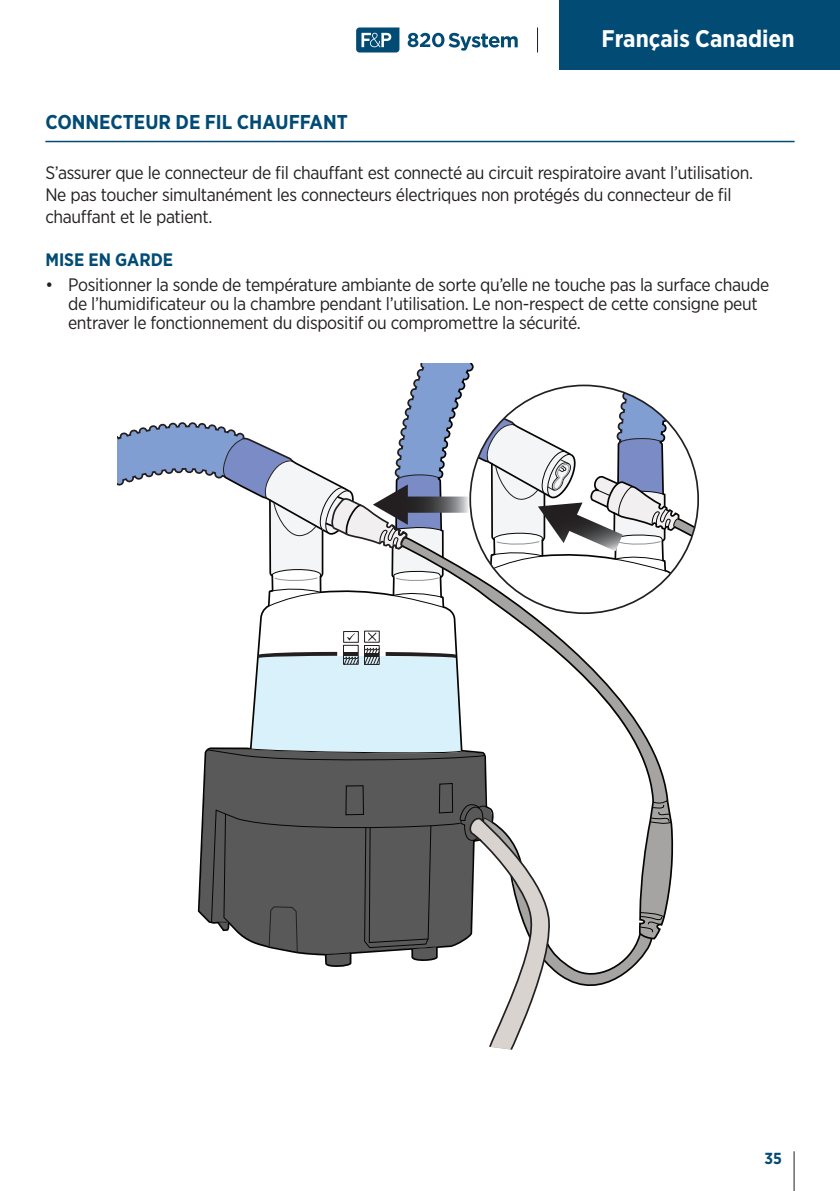
<style>
.page{position:relative;width:840px;height:1191px;background:#fff}
.page>*{position:absolute;margin:0;border:0;box-sizing:border-box;transform-origin:0 0}
.t1{font:700 24px "Gotham Narrow";color:#fff}
.t2{font:700 20px "Gotham Narrow";color:#014b74}
.t3{font:18px/21.6px "Gotham Narrow";letter-spacing:-.02em;color:#231f20}
.t4{font:700 18px "Gotham Narrow";color:#014b74}
.t5{font:700 16px "Gotham Narrow";color:#014b74}
</style>
<div class="page">
<hr style="left:793px;top:1151px;width:1px;height:40px;background:#231f20">
<svg style="left:537px;top:27px;width:1px;height:25px"></svg>
<svg style="left:356px;top:27px;width:43px;height:25px"></svg>
<svg style="left:407px;top:33px;width:110px;height:18px"></svg>
<div style="left:558px;top:0;width:281px;height:69px;background:#014b74"></div>
<hr style="left:45px;top:141px;width:749px;height:1px;background:#014b74">
<svg style="left:117px;top:364px;width:580px;height:686px"></svg>
<hr style="left:343px;top:652px;width:15px;height:4px;background:#231f20">
<h1 class="t1" style="left:601px;top:23px;width:194px">Français Canadien</h1>
<p class="t2" style="left:45px;top:110px;width:304px">CONNECTEUR DE FIL CHAUFFANT</p>
<p class="t3" style="left:45px;top:162px;width:708px">S’assurer que le connecteur de fil chauffant est connecté au circuit respiratoire avant l’utilisation.<br>Ne pas toucher simultanément les connecteurs électriques non protégés du connecteur de fil chauffant et le patient.</p>
<p class="t4" style="left:45px;top:248px;width:129px">MISE EN GARDE</p>
<p class="t3" style="left:68px;top:274px;width:702px;line-height:19px;text-indent:-23px">• Positionner la sonde de température ambiante de sorte qu’elle ne touche pas la surface chaude de l’humidificateur ou la chambre pendant l’utilisation. Le non-respect de cette consigne peut entraver le fonctionnement du dispositif ou compromettre la sécurité.</p>
<p class="t5" style="left:764px;top:1148px;width:19px">35</p>
</div>
